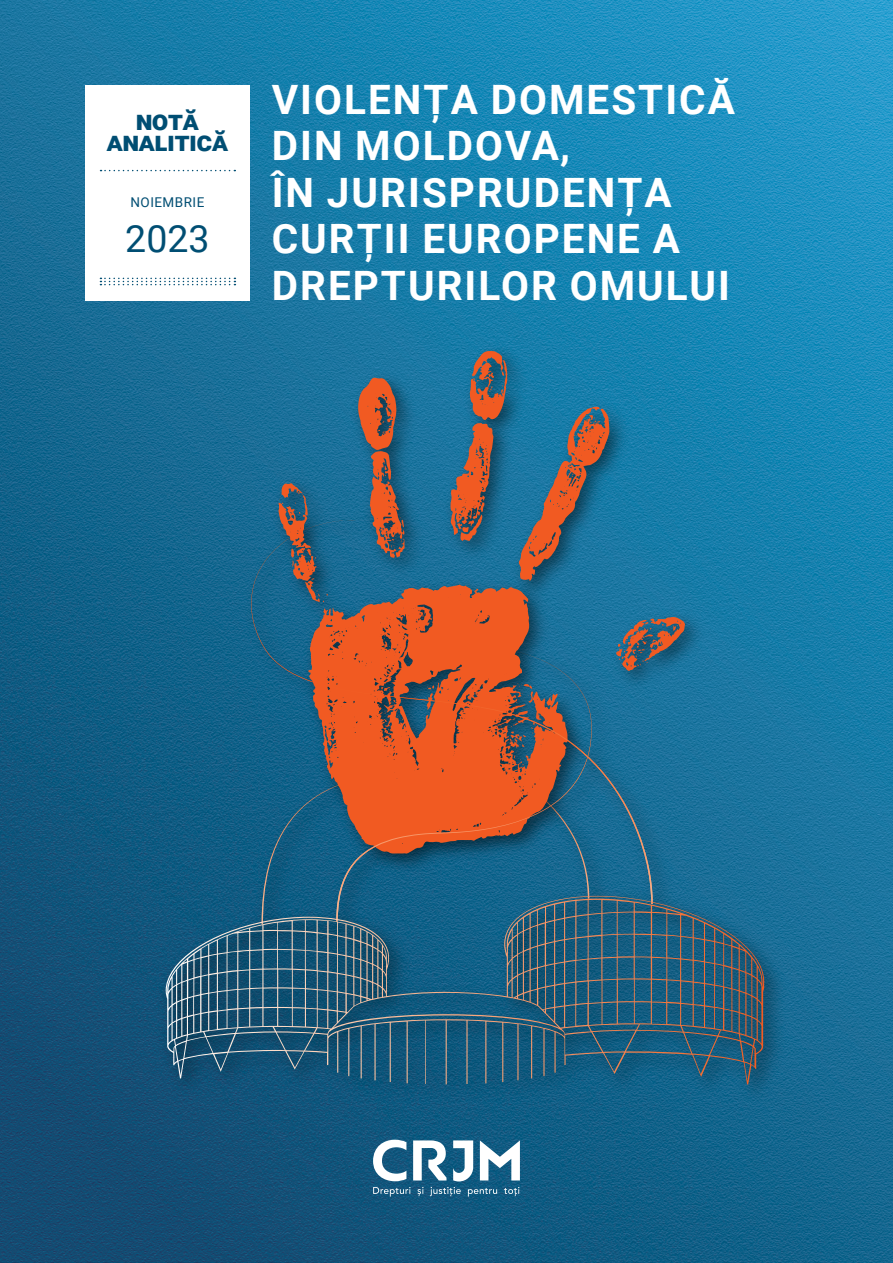
<style>
.page{position:relative;width:893px;height:1263px;background:#fff}
.page>*{position:absolute;margin:0;border:0;box-sizing:border-box;transform-origin:0 0}
.t1{font:700 40.5px/46.5px "Roboto";letter-spacing:.05em;color:#fff}
.t2{font:37.5px "Roboto";color:#004e73}
.t3{font:900 27px/21px "Roboto";color:#004e73;text-align:center}
.t4{font:13.5px "Roboto";letter-spacing:.035em;color:#004e73}
</style>
<div class="page">
<img style="left:0;top:0;width:893px;height:1263px">
<img style="left:238px;top:507px;width:441px;height:375px">
<img style="left:265px;top:338px;width:447px;height:542px">
<svg style="left:278px;top:351px;width:407px;height:503px;background:#366e8b"></svg>
<svg style="left:251px;top:568px;width:402px;height:314px;background:#57626d"></svg>
<svg style="left:336px;top:728px;width:256px;height:154px;background:#915b4a"></svg>
<img style="left:152px;top:882px;width:640px;height:229px">
<svg style="left:166px;top:896px;width:598px;height:188px;background:#275e7b"></svg>
<div style="left:85px;top:85px;width:165px;height:216px;background:#fff"></div>
<svg style="left:101px;top:170px;width:134px;height:1px"></svg>
<svg style="left:100px;top:278px;width:135px;height:7px"></svg>
<svg style="left:373px;top:1140px;width:147px;height:41px"></svg>
<svg style="left:373px;top:1187px;width:37px;height:9px"></svg>
<svg style="left:417px;top:1187px;width:6px;height:9px"></svg>
<svg style="left:430px;top:1187px;width:31px;height:9px"></svg>
<svg style="left:468px;top:1188px;width:29px;height:8px"></svg>
<svg style="left:504px;top:1187px;width:15px;height:9px"></svg>
<p class="t3" style="left:107px;top:109px;width:123px">notă analitică</p>
<p class="t4" style="left:130px;top:193px;width:75px">NOIEMBRIE</p>
<p class="t2" style="left:125px;top:212px;width:86px">2023</p>
<p class="t1" style="left:272px;top:75px;width:465px">VIOLENȚA DOMESTICĂ<br>DIN MOLDOVA,<br>ÎN JURISPRUDENȚA<br>CURȚII EUROPENE A<br>DREPTURILOR OMULUI</p>
</div>
